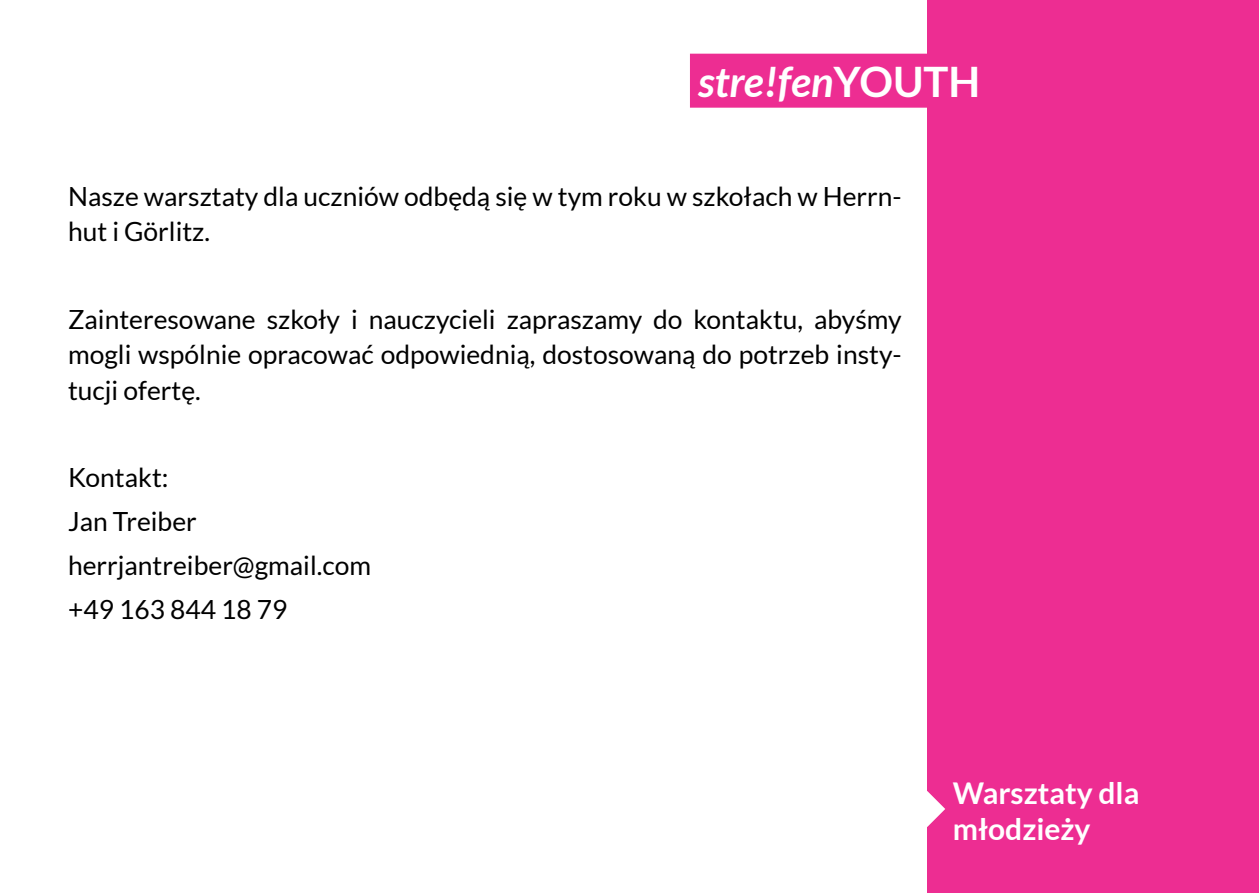
<style>
.page{position:relative;width:1259px;height:893px;background:#fff}
.page>*{position:absolute;margin:0;border:0;box-sizing:border-box;transform-origin:0 0}
.t1{font:italic 700 42px "Lato";color:#fff}
.t2{font:700 30px/35.1px "Lato";color:#fff}
.t3{font:26.4px/35.4px "Lato";color:#000}
.s1{font-style:normal}
</style>
<div class="page">
<div style="left:927px;top:0;width:332px;height:893px;background:#ed2d92"></div>
<svg style="left:927px;top:791px;width:18px;height:36px"></svg>
<div style="left:690px;top:54px;width:290px;height:54px;background:#ed2d92"></div>
<p class="t1" style="left:698px;top:58px;width:284px">stre!fen<span class="s1">YOUTH</span></p>
<p class="t3" style="left:68px;top:178px;width:835px">Nasze warsztaty dla uczniów odbędą się w tym roku w szkołach w Herrn&shy;hut i Görlitz.</p>
<p class="t3" style="left:68px;top:301px;width:835px;text-align:justify">Zainteresowane szkoły i nauczycieli zapraszamy do kontaktu, abyśmy mogli wspólnie opracować odpowiednią, dostosowaną do potrzeb insty&shy;tucji ofertę.</p>
<p class="t3" style="left:68px;top:456px;width:304px;line-height:43.8px">Kontakt:<br>Jan Treiber herrjantreiber@gmail.com +49 163 844 18 79</p>
<p class="t2" style="left:952px;top:775px;width:188px">Warsztaty dla młodzieży</p>
</div>
